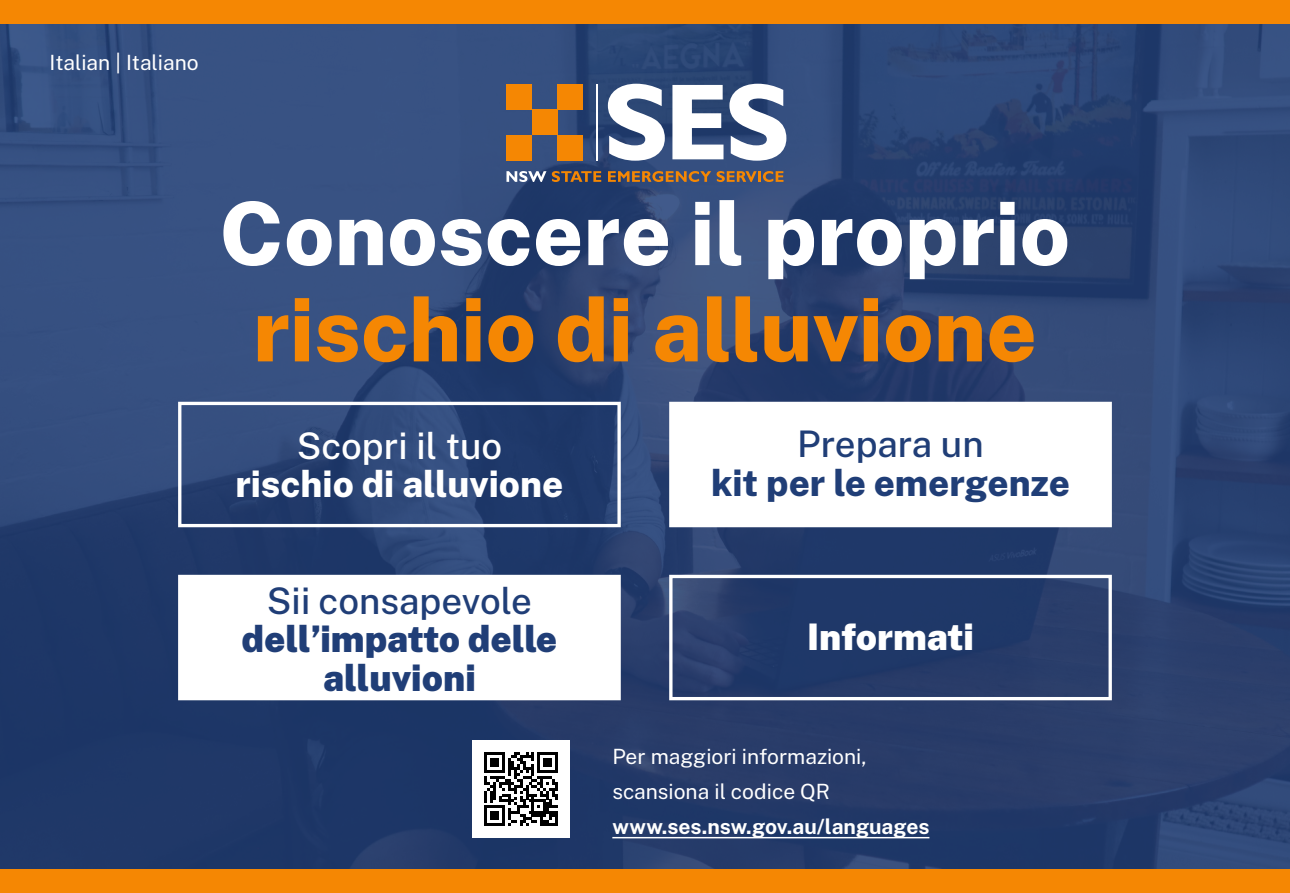
<style>
.page{position:relative;width:1290px;height:893px;background:#fff}
.page>*{position:absolute;margin:0;border:0;box-sizing:border-box;transform-origin:0 0}
.t1{font:800 87.5px "Public Sans";color:#fff}
.t2{font:800 87.5px "Public Sans";color:#f58703}
.t3{font:900 36.57px/38.3px "Public Sans";color:#203e77;text-align:center}
.t4{font:500 36.57px "Public Sans";color:#203e77}
.t5{font:800 36.57px "Public Sans";color:#fff}
.t6{font:800 36.57px "Public Sans";color:#203e77}
.t7{font:500 36.57px "Public Sans";color:#fff}
.t8{font:900 36.57px "Public Sans";color:#fff}
.t9{font:21px/35px "Public Sans";color:#fff}
.t10{font:700 21px "Public Sans";color:#fff}
</style>
<div class="page">
<img style="left:0;top:24px;width:1290px;height:845px">
<div style="left:557px;top:135px;width:26px;height:25px;background:#f58703"></div>
<div style="left:532px;top:109px;width:25px;height:26px;background:#f58703"></div>
<div style="left:557px;top:84px;width:26px;height:25px;background:#f58703"></div>
<div style="left:506px;top:135px;width:26px;height:25px;background:#f58703"></div>
<div style="left:506px;top:84px;width:26px;height:25px;background:#f58703"></div>
<svg style="left:608px;top:84px;width:57px;height:77px"></svg>
<svg style="left:672px;top:85px;width:51px;height:74px"></svg>
<svg style="left:729px;top:84px;width:57px;height:77px"></svg>
<hr style="left:596px;top:84px;width:1px;height:76px;background:#fff">
<svg style="left:506px;top:171px;width:40px;height:11px"></svg>
<svg style="left:552px;top:171px;width:49px;height:11px"></svg>
<svg style="left:608px;top:171px;width:175px;height:11px;background:#906841"></svg>
<div style="left:0;top:0;width:1290px;height:24px;background:#f58703"></div>
<div style="left:0;top:869px;width:1290px;height:24px;background:#f58703"></div>
<div style="left:472px;top:740px;width:98px;height:98px;background:#fff"></div>
<svg style="left:484px;top:752px;width:74px;height:74px"></svg>
<hr style="left:612px;top:837px;width:317px;height:1px;background:#fff">
<div style="left:178px;top:575px;width:443px;height:125px;background:#fff"></div>
<div style="left:669px;top:575px;width:443px;height:125px;border:3px solid #fff"></div>
<div style="left:178px;top:402px;width:443px;height:125px;border:3px solid #fff"></div>
<div style="left:669px;top:402px;width:443px;height:125px;background:#fff"></div>
<p class="t9" style="left:50px;top:43px;width:151px">Italian | Italiano</p>
<h1 class="t1" style="left:219px;top:167px;width:852px">Conoscere il proprio</h1>
<h1 class="t2" style="left:253px;top:264px;width:785px">rischio di alluvione</h1>
<h2 class="t7" style="left:297px;top:419px;width:207px">Scopri il tuo</h2>
<h2 class="t5" style="left:235px;top:456px;width:329px">rischio di alluvione</h2>
<h2 class="t4" style="left:797px;top:418px;width:188px">Prepara un</h2>
<h2 class="t6" style="left:711px;top:455px;width:360px">kit per le emergenze</h2>
<h2 class="t4" style="left:267px;top:575px;width:267px">Sii consapevole</h2>
<h2 class="t3" style="left:241px;top:617px;width:317px">dell’impatto delle alluvioni</h2>
<h2 class="t8" style="left:807px;top:608px;width:168px">Informati</h2>
<p class="t9" style="left:612px;top:737px;width:256px">Per maggiori informazioni, scansiona il codice QR</p>
<p class="t10" style="left:612px;top:811px;width:319px">www.ses.nsw.gov.au/languages</p>
</div>
